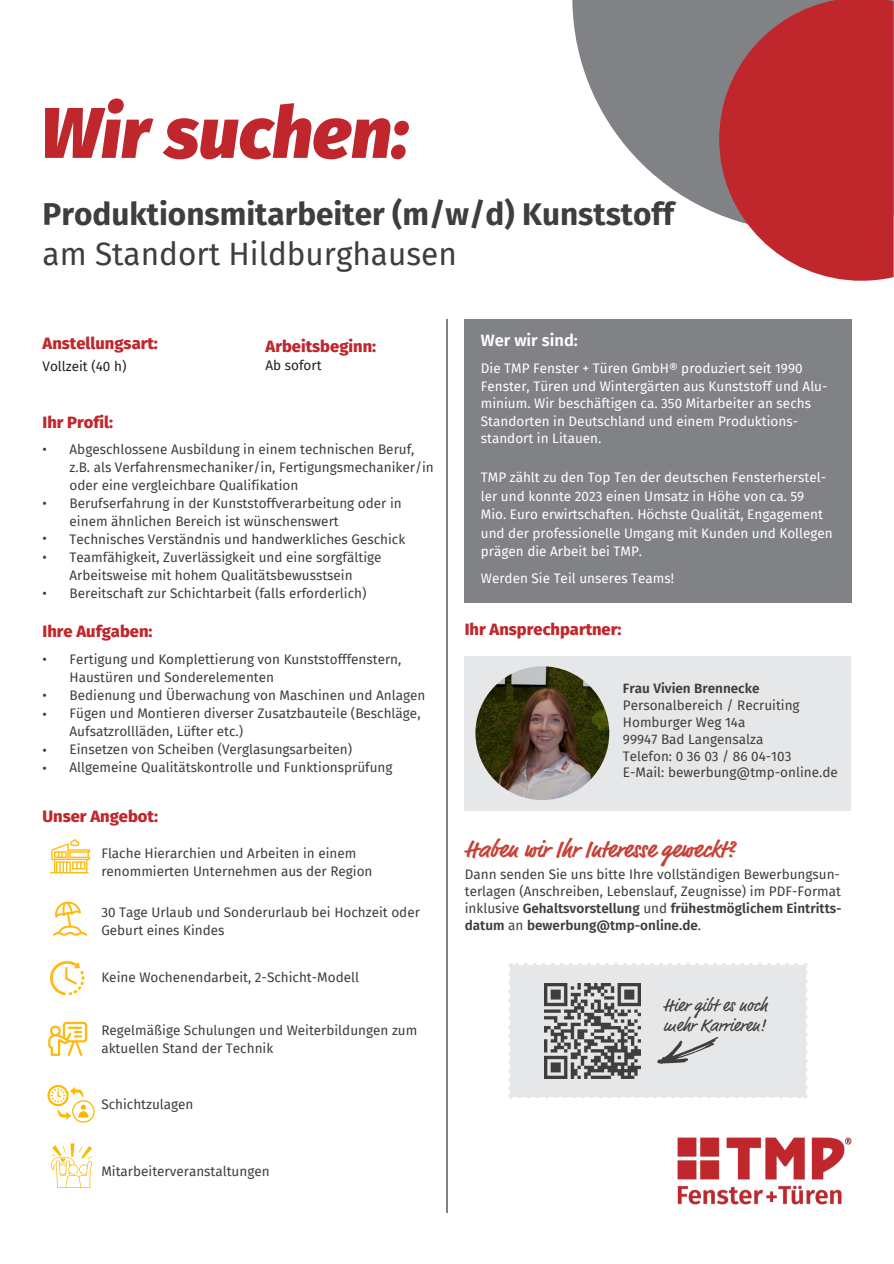
<style>
.page{position:relative;width:894px;height:1264px;background:#fff}
.page>*{position:absolute;margin:0;border:0;box-sizing:border-box;transform-origin:0 0}
.t1{font:italic 900 71.7px "Fira Sans";color:#c0272d}
.t2{font:700 31.5px/39.3px "Fira Sans";color:#3f3e3f}
.t3{font:700 24px "Market Pro";color:#c64237}
.t4{font:18px/20.2px "Market Pro";letter-spacing:.005em;color:#3f3e3f}
.t5{font:800 16.5px "Fira Sans";color:#c0272d}
.t6{font:600 16.5px "Fira Sans";color:#fff}
.t7{font:13.5px/18px "Fira Sans";color:#3f3e3f}
.t8{font:13.5px/18.5px "Fira Sans";color:#fff}
.t9{font:13.5px "Fira Sans";color:#231f20}
.t10{font:600 13.5px "Fira Sans";color:#3f3e3f}
.s1{font-weight:400}
.s2{font-weight:600}
</style>
<div class="page">
<svg style="left:53px;top:901px;width:34px;height:34px"></svg>
<svg style="left:50px;top:839px;width:40px;height:34px"></svg>
<svg style="left:48px;top:1021px;width:39px;height:34px"></svg>
<svg style="left:50px;top:961px;width:34px;height:34px"></svg>
<div style="left:464px;top:319px;width:387px;height:283px;background:#808285"></div>
<div style="left:464px;top:656px;width:386px;height:154px;background:#e6e7e8"></div>
<img style="left:677px;top:1137px;width:175px;height:68px">
<img style="left:475px;top:666px;width:134px;height:134px;border-radius:67px">
<hr style="left:446px;top:319px;width:1px;height:893px;background:#808285">
<svg style="left:508px;top:963px;width:299px;height:135px;background:#d0d1d2"></svg>
<svg style="left:572px;top:0;width:147px;height:215px;fill:#808285"></svg>
<svg style="left:719px;top:0;width:174px;height:281px;background:#be4247"></svg>
<svg style="left:51px;top:1143px;width:41px;height:44px"></svg>
<svg style="left:47px;top:1085px;width:48px;height:37px"></svg>
<h4 class="t1" style="left:41px;top:91px;width:369px">Wir suchen:</h4>
<h2 class="t2" style="left:43px;top:195px;width:632px">Produktionsmitarbeiter (m/w/d) Kunststoff <span class="s1">am Standort Hildburghausen</span></h2>
<h4 class="t5" style="left:43px;top:334px;width:117px">Anstellungsart:</h4>
<p class="t9" style="left:43px;top:358px;width:85px">Vollzeit (40 h)</p>
<p class="t5" style="left:43px;top:412px;width:72px">Ihr Profil:</p>
<p class="t5" style="left:265px;top:337px;width:112px">Arbeitsbeginn:</p>
<p class="t9" style="left:265px;top:358px;width:58px">Ab sofort</p>
<p class="t7" style="left:43px;top:441px;width:6px">•</p>
<p class="t7" style="left:43px;top:494px;width:6px">•</p>
<p class="t7" style="left:43px;top:530px;width:6px">•</p>
<h4 class="t7" style="left:42px;top:548px;width:6px">•</h4>
<p class="t7" style="left:42px;top:584px;width:6px">•</p>
<p class="t7" style="left:70px;top:441px;width:365px">Abgeschlossene Ausbildung in einem technischen Beruf, z.B. als Verfahrensmechaniker/in, Fertigungsmechaniker/in oder eine vergleichbare Qualifikation</p>
<p class="t7" style="left:70px;top:495px;width:333px">Berufserfahrung in der Kunststoffverarbeitung oder in einem ähnlichen Bereich ist wünschenswert</p>
<p class="t7" style="left:70px;top:531px;width:337px">Technisches Verständnis und handwerkliches Geschick</p>
<p class="t7" style="left:70px;top:549px;width:313px">Teamfähigkeit, Zuverlässigkeit und eine sorgfältige<br>Arbeitsweise mit hohem Qualitätsbewusstsein</p>
<p class="t7" style="left:70px;top:585px;width:298px">Bereitschaft zur Schichtarbeit (falls erforderlich)</p>
<h5 class="t5" style="left:43px;top:622px;width:111px">Ihre Aufgaben:</h5>
<p class="t7" style="left:43px;top:650px;width:6px">•</p>
<p class="t7" style="left:43px;top:686px;width:6px">•</p>
<p class="t7" style="left:43px;top:705px;width:6px">•</p>
<p class="t7" style="left:43px;top:741px;width:6px">•</p>
<p class="t7" style="left:42px;top:759px;width:6px">•</p>
<p class="t7" style="left:70px;top:650px;width:333px">Fertigung und Komplettierung von Kunststofffenstern,<br>Haustüren und Sonderelementen</p>
<h4 class="t7" style="left:70px;top:686px;width:357px">Bedienung und Überwachung von Maschinen und Anlagen</h4>
<p class="t7" style="left:70px;top:704px;width:352px">Fügen und Montieren diverser Zusatzbauteile (Beschläge,<br>Aufsatzrollläden, Lüfter etc.)</p>
<p class="t7" style="left:70px;top:740px;width:284px">Einsetzen von Scheiben (Verglasungsarbeiten)</p>
<p class="t7" style="left:70px;top:758px;width:324px">Allgemeine Qualitätskontrolle und Funktionsprüfung</p>
<p class="t5" style="left:43px;top:806px;width:117px">Unser Angebot:</p>
<p class="t7" style="left:101px;top:844px;width:272px">Flache Hierarchien und Arbeiten in einem renommierten Unternehmen aus der Region</p>
<p class="t7" style="left:101px;top:903px;width:320px">30 Tage Urlaub und Sonderurlaub bei Hochzeit oder<br>Geburt eines Kindes</p>
<p class="t7" style="left:101px;top:968px;width:259px">Keine Wochenendarbeit, 2-Schicht-Modell</p>
<p class="t7" style="left:101px;top:1021px;width:317px">Regelmäßige Schulungen und Weiterbildungen zum aktuellen Stand der Technik</p>
<p class="t7" style="left:101px;top:1095px;width:94px">Schichtzulagen</p>
<h4 class="t7" style="left:101px;top:1162px;width:170px">Mitarbeiterveranstaltungen</h4>
<p class="t6" style="left:480px;top:331px;width:98px">Wer wir sind:</p>
<p class="t8" style="left:480px;top:359px;width:323px">Die TMP Fenster + Türen GmbH® produziert seit 1990</p>
<p class="t8" style="left:480px;top:377px;width:348px">Fenster, Türen und Wintergärten aus Kunststoff und Alu-</p>
<p class="t8" style="left:480px;top:394px;width:331px">minium. Wir beschäftigen ca. 350 Mitarbeiter an sechs</p>
<p class="t8" style="left:480px;top:412px;width:318px">Standorten in Deutschland und einem Produktions-</p>
<p class="t8" style="left:480px;top:429px;width:122px">standort in Litauen.</p>
<p class="t8" style="left:480px;top:468px;width:346px">TMP zählt zu den Top Ten der deutschen Fensterherstel-</p>
<p class="t8" style="left:480px;top:487px;width:325px">ler und konnte 2023 einen Umsatz in Höhe von ca. 59</p>
<p class="t8" style="left:480px;top:505px;width:343px">Mio. Euro erwirtschaften. Höchste Qualität, Engagement</p>
<p class="t8" style="left:480px;top:524px;width:353px">und der professionelle Umgang mit Kunden und Kollegen prägen die Arbeit bei TMP.</p>
<p class="t8" style="left:480px;top:569px;width:195px">Werden Sie Teil unseres Teams!</p>
<p class="t5" style="left:464px;top:620px;width:158px">Ihr Ansprechpartner:</p>
<p class="t10" style="left:622px;top:680px;width:138px">Frau Vivien Brennecke</p>
<p class="t7" style="left:622px;top:696px;width:178px">Personalbereich / Recruiting</p>
<p class="t7" style="left:622px;top:713px;width:124px">Homburger Weg 14a</p>
<p class="t7" style="left:622px;top:730px;width:142px">99947 Bad Langensalza</p>
<p class="t7" style="left:622px;top:747px;width:170px">Telefon: 0 36 03 / 86 04-103</p>
<h3 class="t7" style="left:622px;top:763px;width:216px">E-Mail: bewerbung@tmp-online.de</h3>
<p class="t3" style="left:464px;top:837px;width:271px">Haben wir Ihr Interesse geweckt?</p>
<p class="t7" style="left:464px;top:866px;width:378px;line-height:16.8px">Dann senden Sie uns bitte Ihre vollständigen Bewerbungsun&shy;terlagen (Anschreiben, Lebenslauf, Zeugnisse) im PDF-Format inklusive <span class="s2">Gehaltsvorstellung</span> und <span class="s2">frühestmöglichem Eintritts&shy;datum</span> an <span class="s2">bewerbung@tmp-online.de</span>.</p>
<p class="t4" style="left:663px;top:995px;width:105px">Hier gibt es noch mehr Karrieren!</p>
</div>
